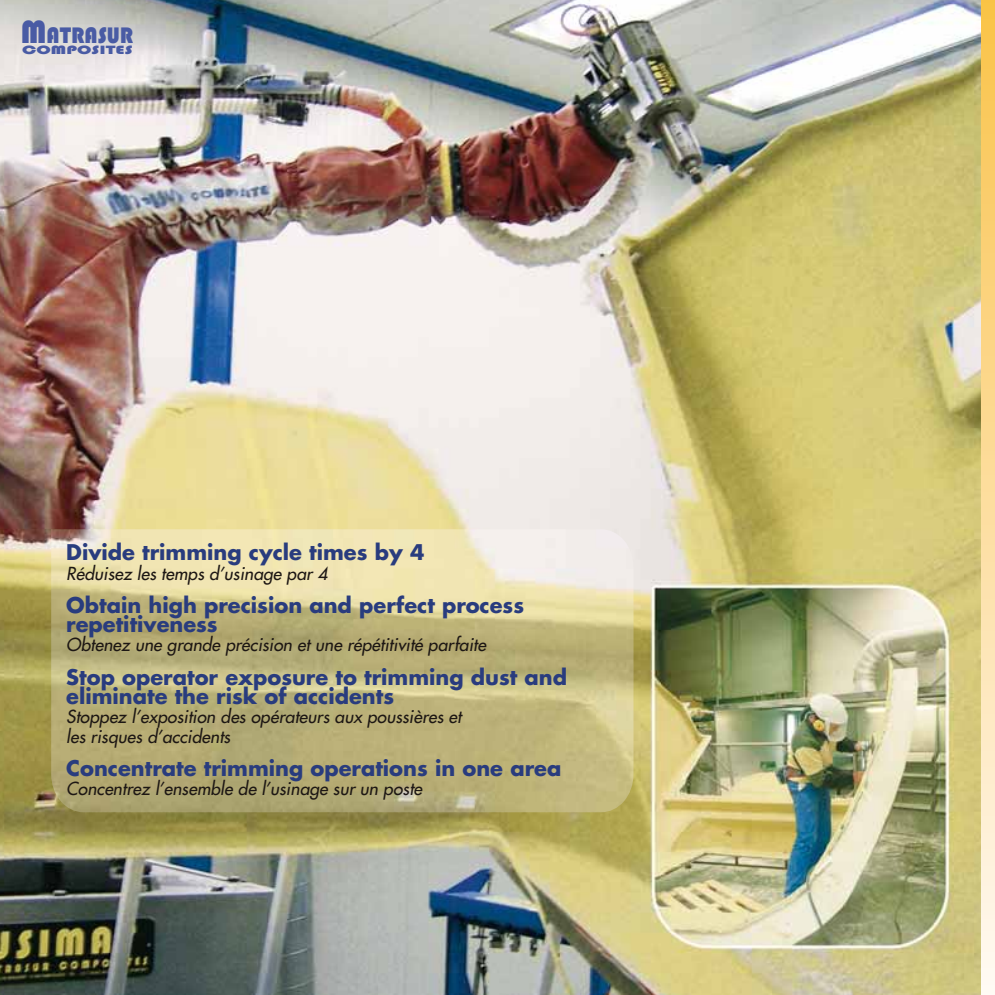
<style>
.page{position:relative;width:995px;height:995px;background:#fff}
.page>*{position:absolute;margin:0;border:0;box-sizing:border-box;transform-origin:0 0}
.t1{font:23.28px "Bauhaus 93+GNIJNA";color:#495ba4;scale:.95 1}
.t2{font:700 21px/19.2px "Futura";color:#293c7e}
.t3{font:italic 17.5px/19.2px "Futura";color:#1d1714}
.t4{font:12.42px "Bauhaus 93+GNIJNA";color:#495ba4;scale:1.53 1}
.s1{font-size:33.25px}
</style>
<div class="page">
<img style="left:0;top:0;width:981px;height:994px">
<img style="left:51px;top:529px;width:582px;height:283px">
<svg style="left:981px;top:0;width:13px;height:993px;background:#fcdd9e"></svg>
<h1 class="t1" style="left:21px;top:21px;width:120px"><span class="s1">M</span>ATRASUR</h1>
<p class="t4" style="left:22px;top:43px;width:74px">COMPOSITES</p>
<p class="t2" style="left:66px;top:542px;width:359px">Divide trimming cycle times by 4</p>
<p class="t3" style="left:66px;top:563px;width:263px">Réduisez les temps d’usinage par 4</p>
<p class="t2" style="left:66px;top:595px;width:459px">Obtain high precision and perfect pro cess repetitiveness</p>
<p class="t3" style="left:66px;top:635px;width:421px">Obtenez une grande précision et une répétitivité parfaite</p>
<p class="t2" style="left:66px;top:667px;width:502px">Stop operator exposure to trimming dust and eliminate the risk of accidents</p>
<p class="t3" style="left:66px;top:707px;width:396px">Stoppez l’exposition des opérateurs aux poussières et les risques d’accidents</p>
<p class="t2" style="left:66px;top:758px;width:496px">Concentrate trimming operations in one area</p>
<p class="t3" style="left:66px;top:778px;width:357px">Concentrez l’ensemble de l’usinage sur un poste</p>
</div>
